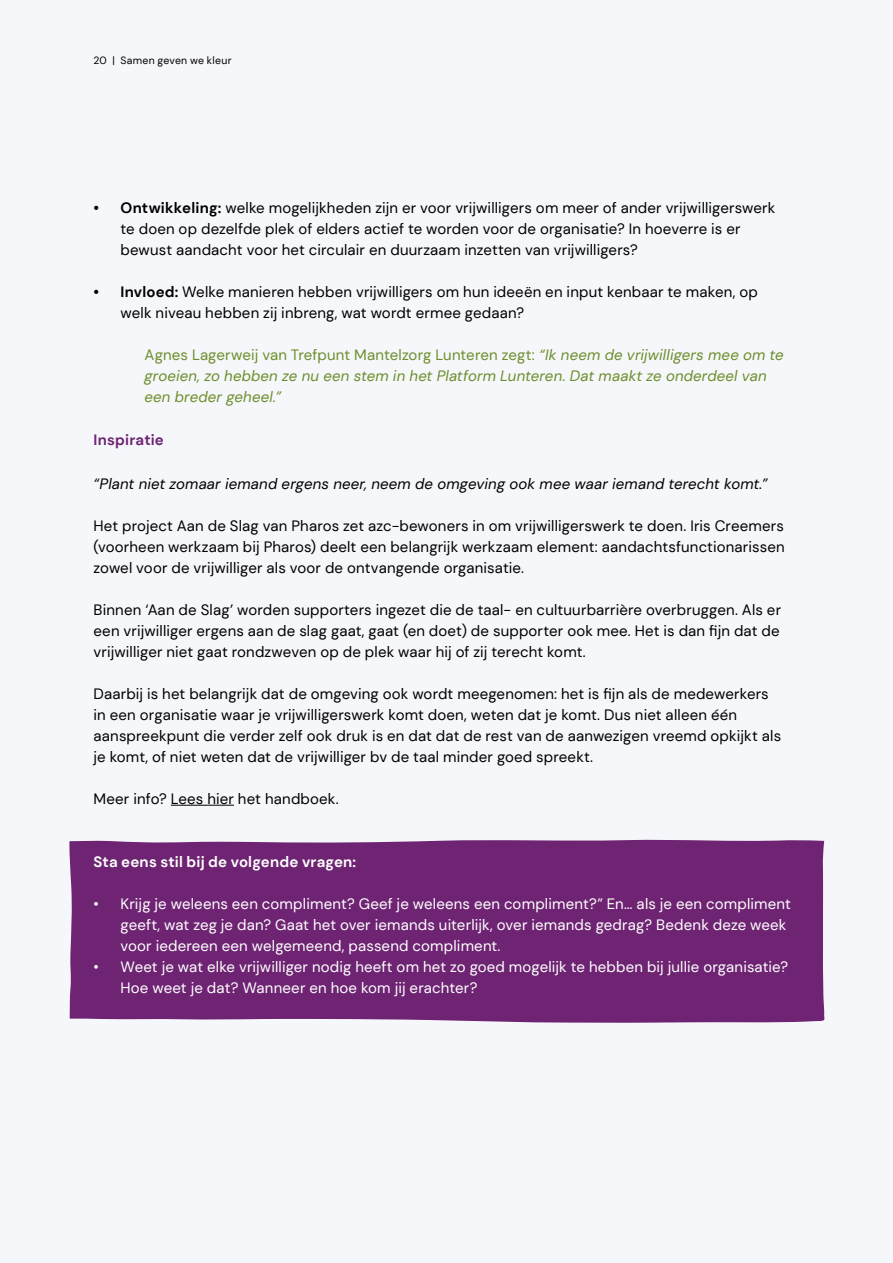
<style>
.page{position:relative;width:893px;height:1263px;background:#f6f7fa}
.page>*{position:absolute;margin:0;border:0;box-sizing:border-box;transform-origin:0 0}
.t1{font:15px/21px "DM Sans";letter-spacing:.01em;color:#000}
.t2{font:15px/21px "DM Sans";letter-spacing:.01em;color:#fff}
.t3{font:italic 15px/21px "DM Sans";letter-spacing:.01em;color:#6c8e2c}
.t4{font:italic 15px "DM Sans";letter-spacing:.01em;color:#000}
.t5{font:700 15px "DM Sans";letter-spacing:.015em;color:#fff}
.t6{font:700 15px "DM Sans";letter-spacing:.015em;color:#6e2473}
.t7{font:10.5px "DM Sans";letter-spacing:.025em;color:#000}
.s1{font-weight:700}
.s2{font-style:normal}
</style>
<div class="page">
<div style="left:69px;top:839px;width:756px;height:184px;background:#6e2473"></div>
<hr style="left:171px;top:805px;width:63px;height:1px;background:#000">
<p class="t7" style="left:94px;top:54px;width:139px">20 | Samen geven we kleur</p>
<p class="t1" style="left:121px;top:197px;width:656px;text-indent:-27px"><span class="s1">• Ontwikkeling:</span> welke mogelijkheden zijn er voor vrijwilligers om meer of ander vrijwilligerswerk te doen op dezelfde plek of elders actief te worden voor de organisatie? In hoeverre is er bewust aandacht voor het circulair en duurzaam inzetten van vrijwilligers?</p>
<p class="t1" style="left:121px;top:281px;width:639px;text-indent:-27px"><span class="s1">• Invloed:</span> Welke manieren hebben vrijwilligers om hun ideeën en input kenbaar te maken, op welk niveau hebben zij inbreng, wat wordt ermee gedaan?</p>
<p class="t3" style="left:145px;top:344px;width:640px"><span class="s2">Agnes Lagerweij van Trefpunt Mantelzorg Lunteren zegt:</span> “Ik neem de vrijwilligers mee om te groeien, zo hebben ze nu een stem in het Platform Lunteren. Dat maakt ze onderdeel van een breder geheel.”</p>
<p class="t6" style="left:94px;top:430px;width:72px">Inspiratie</p>
<p class="t4" style="left:94px;top:474px;width:675px">“Plant niet zomaar iemand ergens neer, neem de omgeving ook mee waar iemand terecht komt.”</p>
<p class="t1" style="left:94px;top:515px;width:693px;text-align:justify">Het project Aan de Slag van Pharos zet azc-bewoners in om vrijwilligerswerk te doen. Iris Creemers (voorheen werkzaam bij Pharos) deelt een belangrijk werkzaam element: aandachtsfunctionarissen zowel voor de vrijwilliger als voor de ontvangende organisatie.</p>
<p class="t1" style="left:94px;top:599px;width:689px;text-align:justify">Binnen ‘Aan de Slag’ worden supporters ingezet die de taal- en cultuurbarrière overbruggen. Als er een vrijwilliger ergens aan de slag gaat, gaat (en doet) de supporter ook mee. Het is dan fijn dat de vrijwilliger niet gaat rondzweven op de plek waar hij of zij terecht komt.</p>
<p class="t1" style="left:94px;top:683px;width:689px">Daarbij is het belangrijk dat de omgeving ook wordt meegenomen: het is fijn als de medewerkers in een organisatie waar je vrijwilligerswerk komt doen, weten dat je komt. Dus niet alleen één aanspreekpunt die verder zelf ook druk is en dat dat de rest van de aanwezigen vreemd opkijkt als je komt, of niet weten dat de vrijwilliger bv de taal minder goed spreekt.</p>
<p class="t1" style="left:94px;top:788px;width:247px">Meer info? Lees hier het handboek.</p>
<p class="t5" style="left:94px;top:852px;width:264px">Sta eens stil bij de volgende vragen:</p>
<p class="t2" style="left:121px;top:893px;width:672px;text-indent:-27px">• Krijg je weleens een compliment? Geef je weleens een compliment?” En… als je een compliment geeft, wat zeg je dan? Gaat het over iemands uiterlijk, over iemands gedrag? Bedenk deze week voor iedereen een welgemeend, passend compliment.</p>
<p class="t2" style="left:121px;top:956px;width:669px;text-indent:-27px">• Weet je wat elke vrijwilliger nodig heeft om het zo goed mogelijk te hebben bij jullie organisatie?<br>Hoe weet je dat? Wanneer en hoe kom jij erachter?</p>
</div>
